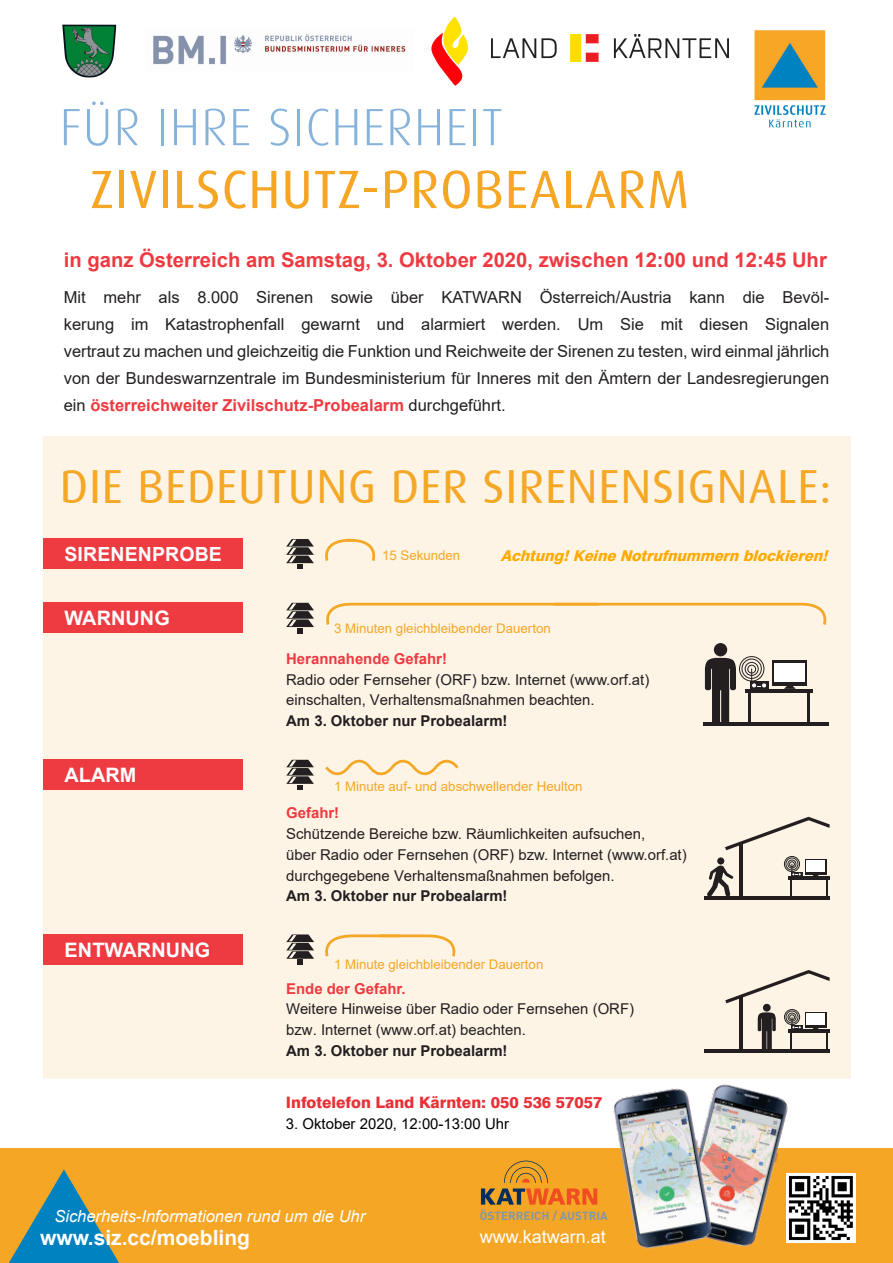
<style>
.page{position:relative;width:893px;height:1263px;background:#fff}
.page>*{position:absolute;margin:0;border:0;box-sizing:border-box;transform-origin:0 0}
.t1{font:54px "Dax";letter-spacing:.015em;color:#f5a625}
.t2{font:300 52.5px "Dax";letter-spacing:.015em;color:#86b3db}
.t3{font:47.85px "Dax";letter-spacing:.015em;color:#f5a726}
.t4{font:700 21px "Arial";color:#fff}
.t5{font:700 20.25px "Arial";color:#ee3a41}
.t6{font:700 19.95px "Arial";letter-spacing:.005em;color:#fff}
.t7{font:700 19.5px "Arial";letter-spacing:.005em;color:#fff}
.t8{font:18px "Arial";color:#fff}
.t9{font:16.5px/27px "Arial";color:#231f20;text-align:justify}
.t10{font:italic 16.5px "Arial";color:#fff}
.t11{font:800 15.75px "Swiss 721 BT";color:#e73137}
.t12{font:italic 800 15px "Swiss 721 BT";color:#fa0}
.t13{font:14.85px/20.7px "Arial";color:#231f20}
.t14{font:700 14.85px "Arial";color:#231f20}
.t15{font:700 14.85px "Arial";color:#ee3a41}
.t16{font:14.85px "Arial";color:#000}
.t17{font:13.2px "Arial";color:#f5a726}
.t18{font:700 11.7px "DIN";color:#8197a9}
.s1{font-weight:700;color:#ee3a41}
.s2{font-style:inherit}
</style>
<div class="page">
<div style="left:0;top:1148px;width:893px;height:115px;background:#f5a625"></div>
<svg style="left:9px;top:1169px;width:110px;height:94px"></svg>
<img style="left:153px;top:34px;width:253px;height:31px">
<img style="left:754px;top:30px;width:72px;height:98px">
<img style="left:431px;top:16px;width:37px;height:70px">
<img style="left:491px;top:35px;width:238px;height:27px">
<img style="left:63px;top:25px;width:54px;height:53px">
<img style="left:715px;top:1084px;width:77px;height:163px">
<img style="left:613px;top:1088px;width:102px;height:161px">
<svg style="left:481px;top:1160px;width:116px;height:44px"></svg>
<img style="left:787px;top:1173px;width:68px;height:69px">
<div style="left:43px;top:437px;width:807px;height:641px;background:#fdf4e6"></div>
<hr style="left:704px;top:897px;width:126px;height:3px;background:#231f20">
<hr style="left:790px;top:877px;width:2px;height:21px;background:#231f20">
<hr style="left:826px;top:877px;width:2px;height:21px;background:#231f20">
<div style="left:788px;top:860px;width:8px;height:8px;border:1px solid #231f20;border-radius:50%"></div>
<div style="left:786px;top:858px;width:12px;height:12px;border:1px solid #231f20;border-radius:50%"></div>
<div style="left:784px;top:856px;width:16px;height:16px;border:1px solid #231f20;border-radius:50%"></div>
<hr style="left:788px;top:876px;width:42px;height:3px;background:#231f20">
<div style="left:805px;top:859px;width:21px;height:15px;background:#231f20"></div>
<div style="left:806px;top:860px;width:19px;height:12px;background:#fff"></div>
<svg style="left:812px;top:874px;width:7px;height:2px"></svg>
<hr style="left:791px;top:872px;width:11px;height:4px;background:#231f20">
<svg style="left:789px;top:862px;width:12px;height:14px"></svg>
<div style="left:717px;top:857px;width:7px;height:7px;background:#231f20;border-radius:50%"></div>
<svg style="left:706px;top:864px;width:28px;height:33px"></svg>
<hr style="left:739px;top:844px;width:3px;height:53px;background:#231f20">
<svg style="left:725px;top:817px;width:105px;height:33px"></svg>
<svg style="left:325px;top:759px;width:134px;height:17px"></svg>
<svg style="left:286px;top:760px;width:28px;height:30px"></svg>
<div style="left:43px;top:760px;width:200px;height:30px;background:#ee3a41"></div>
<hr style="left:703px;top:723px;width:125px;height:3px;background:#231f20">
<hr style="left:749px;top:691px;width:2px;height:32px;background:#231f20">
<hr style="left:807px;top:691px;width:2px;height:32px;background:#231f20">
<div style="left:747px;top:665px;width:9px;height:8px;border:1px solid #231f20;border-radius:50%"></div>
<div style="left:745px;top:662px;width:13px;height:14px;border:1px solid #231f20;border-radius:50%"></div>
<div style="left:742px;top:659px;width:20px;height:20px;border:1px solid #231f20;border-radius:50%"></div>
<div style="left:739px;top:656px;width:25px;height:25px;border:1px solid #231f20;border-radius:50%"></div>
<hr style="left:745px;top:689px;width:67px;height:3px;background:#231f20">
<svg style="left:772px;top:661px;width:35px;height:25px"></svg>
<div style="left:775px;top:663px;width:30px;height:18px;background:#fff"></div>
<svg style="left:784px;top:683px;width:12px;height:6px"></svg>
<div style="left:750px;top:682px;width:18px;height:7px;background:#231f20"></div>
<svg style="left:751px;top:669px;width:16px;height:19px"></svg>
<svg style="left:705px;top:658px;width:31px;height:65px"></svg>
<div style="left:714px;top:643px;width:13px;height:13px;background:#231f20;border-radius:50%"></div>
<hr style="left:704px;top:1050px;width:126px;height:3px;background:#231f20">
<hr style="left:790px;top:1030px;width:2px;height:21px;background:#231f20">
<hr style="left:826px;top:1030px;width:2px;height:21px;background:#231f20">
<div style="left:788px;top:1013px;width:8px;height:8px;border:1px solid #231f20;border-radius:50%"></div>
<div style="left:786px;top:1011px;width:12px;height:12px;border:1px solid #231f20;border-radius:50%"></div>
<div style="left:784px;top:1009px;width:16px;height:16px;border:1px solid #231f20;border-radius:50%"></div>
<hr style="left:788px;top:1029px;width:42px;height:3px;background:#231f20">
<div style="left:805px;top:1012px;width:21px;height:15px;background:#231f20"></div>
<div style="left:806px;top:1013px;width:19px;height:12px;background:#fff"></div>
<svg style="left:812px;top:1027px;width:7px;height:2px"></svg>
<hr style="left:791px;top:1025px;width:11px;height:4px;background:#231f20">
<svg style="left:789px;top:1015px;width:12px;height:14px"></svg>
<hr style="left:739px;top:997px;width:3px;height:53px;background:#231f20">
<svg style="left:725px;top:970px;width:105px;height:33px"></svg>
<svg style="left:758px;top:1012px;width:18px;height:38px"></svg>
<div style="left:763px;top:1004px;width:8px;height:7px;background:#231f20;border-radius:50%"></div>
<div style="left:43px;top:934px;width:200px;height:31px;background:#ee3a41"></div>
<svg style="left:286px;top:934px;width:28px;height:31px"></svg>
<svg style="left:286px;top:603px;width:28px;height:30px"></svg>
<div style="left:43px;top:603px;width:200px;height:30px;background:#ee3a41"></div>
<svg style="left:286px;top:539px;width:28px;height:30px"></svg>
<div style="left:43px;top:539px;width:200px;height:30px;background:#ee3a41"></div>
<svg style="left:325px;top:538px;width:51px;height:23px"></svg>
<svg style="left:326px;top:602px;width:501px;height:23px"></svg>
<svg style="left:325px;top:934px;width:131px;height:23px"></svg>
<h2 class="t2" style="left:60px;top:98px;width:445px">FÜR IHRE SICHERHEIT</h2>
<h1 class="t1" style="left:90px;top:159px;width:600px">ZIVILSCHUTZ-PROBEALARM</h1>
<p class="t5" style="left:64px;top:246px;width:765px">in ganz Österreich am Samstag, 3. Oktober 2020, zwischen 12:00 und 12:45 Uhr</p>
<p class="t9" style="left:64px;top:284px;width:767px">Mit mehr als 8.000 Sirenen sowie über KATWARN Österreich/Austria kann die Bevöl&shy;kerung im Katastrophenfall gewarnt und alarmiert werden. Um Sie mit diesen Signalen vertraut zu machen und gleichzeitig die Funktion und Reichweite der Sirenen zu testen, wird einmal jährlich von der Bundeswarnzentrale im Bundesministerium für Inneres mit den Ämtern der Landesregierungen ein <span class="s1">österreichweiter Zivilschutz-Probealarm</span> durchgeführt.</p>
<h3 class="t3" style="left:60px;top:460px;width:773px">DIE BEDEUTUNG DER SIRENENSIGNALE:</h3>
<p class="t7" style="left:64px;top:541px;width:159px">SIRENENPROBE</p>
<p class="t17" style="left:382px;top:546px;width:80px">15 Sekunden</p>
<p class="t12" style="left:501px;top:547px;width:333px">Achtung!KeineNotrufnummern blockieren!</p>
<p class="t6" style="left:64px;top:604px;width:107px">WARNUNG</p>
<p class="t6" style="left:64px;top:761px;width:73px">ALARM</p>
<p class="t6" style="left:64px;top:936px;width:147px">ENTWARNUNG</p>
<p class="t17" style="left:334px;top:619px;width:218px">3 Minuten gleichbleibender Dauerton</p>
<p class="t15" style="left:286px;top:648px;width:162px">Herannahende Gefahr!</p>
<p class="t13" style="left:286px;top:669px;width:365px">Radio oder Fernseher (ORF) bzw. Internet (www.orf.at) einschalten, Verhaltensmaßnahmen beachten.</p>
<p class="t14" style="left:286px;top:710px;width:223px">Am 3. Oktober nur Probealarm!</p>
<p class="t17" style="left:334px;top:777px;width:250px">1 Minute auf- und abschwellender Heulton</p>
<p class="t15" style="left:286px;top:803px;width:55px">Gefahr!</p>
<p class="t13" style="left:286px;top:823px;width:402px">Schützende Bereiche bzw. Räumlichkeiten aufsuchen,<br>über Radio oder Fernsehen (ORF) bzw. Internet (www.orf.at) durchgegebene Verhaltensmaßnahmen befolgen.</p>
<p class="t14" style="left:286px;top:886px;width:223px">Am 3. Oktober nur Probealarm!</p>
<p class="t17" style="left:334px;top:955px;width:211px">1 Minute gleichbleibender Dauerton</p>
<p class="t15" style="left:286px;top:978px;width:121px">Ende der Gefahr.</p>
<p class="t13" style="left:286px;top:999px;width:349px">Weitere Hinweise über Radio oder Fernsehen (ORF) bzw. Internet (www.orf.at) beachten.</p>
<p class="t14" style="left:286px;top:1040px;width:223px">Am 3. Oktober nur Probealarm!</p>
<p class="t11" style="left:286px;top:1093px;width:318px">Infotelefon Land Kärnten: 050 536 57057</p>
<p class="t16" style="left:286px;top:1113px;width:225px"><span class="s2">3</span>. Oktober 20<span class="s2">20</span>, 12:00-13:00 Uhr</p>
<p class="t10" style="left:54px;top:1205px;width:312px">Sicherheits-Informationen rund um die Uhr</p>
<p class="t4" style="left:40px;top:1223px;width:212px">www.siz.cc/moebling</p>
<p class="t18" style="left:480px;top:1208px;width:129px">ÖSTERREICH / AUSTRIA</p>
<p class="t8" style="left:480px;top:1224px;width:127px">www.katwarn.at</p>
</div>
